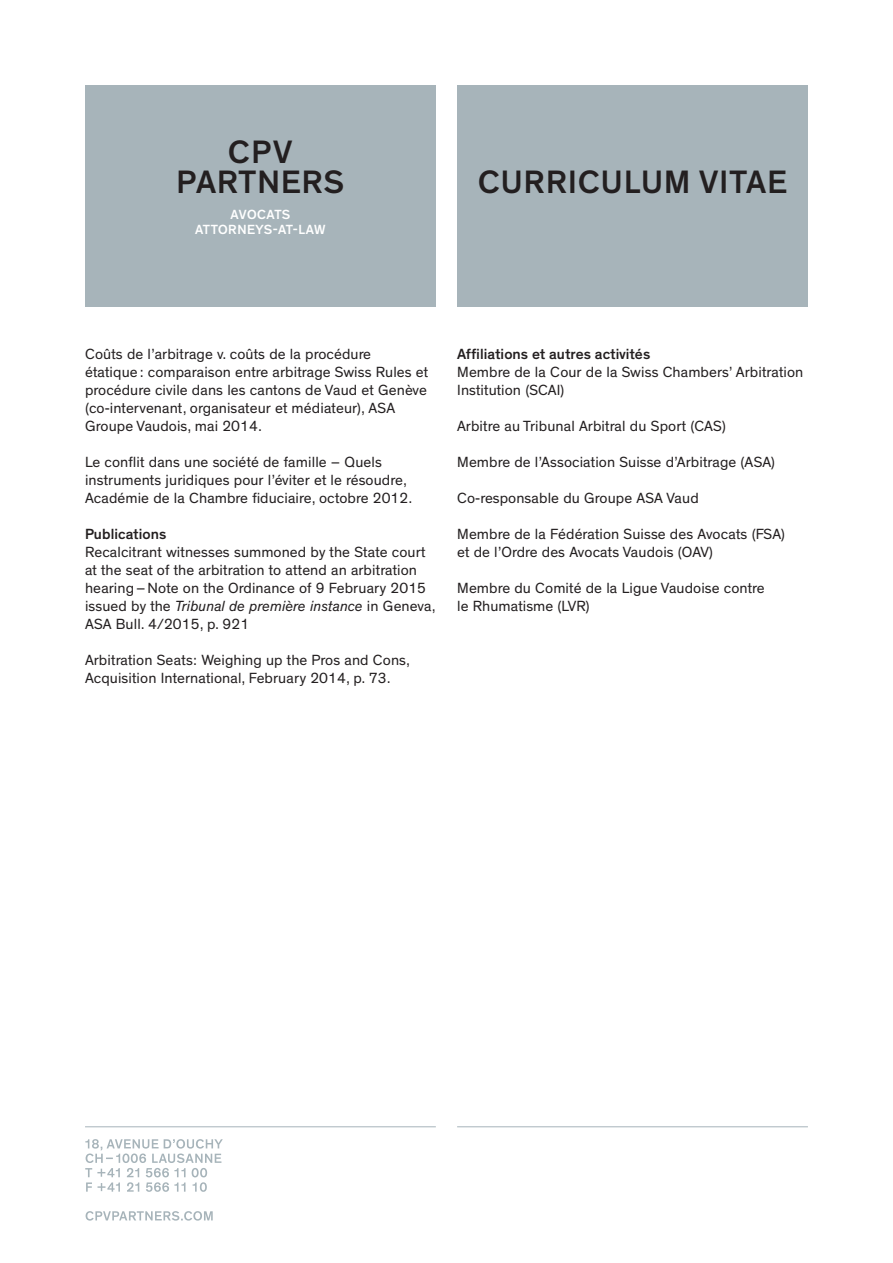
<style>
.page{position:relative;width:893px;height:1263px;background:#fff}
.page>*{position:absolute;margin:0;border:0;box-sizing:border-box;transform-origin:0 0}
.t1{font:500 33px "Theinhardt";letter-spacing:.035em;color:#231f20}
.t2{font:15px/18px "Theinhardt";letter-spacing:.005em;color:#231f20}
.t3{font:500 15px "Theinhardt";letter-spacing:.005em;color:#231f20}
.t4{font:500 13.5px "Theinhardt";letter-spacing:.025em;color:#fff}
.s1{font-style:italic}
</style>
<div class="page">
<div style="left:85px;top:85px;width:351px;height:221px;background:#a7b4ba"></div>
<div style="left:457px;top:85px;width:351px;height:221px;background:#a7b4ba"></div>
<svg style="left:86px;top:1211px;width:127px;height:9px"></svg>
<svg style="left:85px;top:1139px;width:138px;height:53px"></svg>
<hr style="left:85px;top:1126px;width:351px;height:1px;background:#a7b4ba">
<hr style="left:457px;top:1126px;width:351px;height:1px;background:#a7b4ba">
<p class="t1" style="left:228px;top:132px;width:66px">CPV</p>
<p class="t1" style="left:177px;top:162px;width:169px">PARTNERS</p>
<p class="t4" style="left:231px;top:207px;width:61px">AVOCATS</p>
<p class="t4" style="left:195px;top:221px;width:132px">ATTORNEYS-AT-LAW</p>
<p class="t1" style="left:478px;top:162px;width:310px">CURRICULUM VITAE</p>
<p class="t2" style="left:85px;top:345px;width:288px">Coûts de l’arbitrage v. coûts de la procédure</p>
<p class="t2" style="left:85px;top:363px;width:345px">étatique : comparaison entre arbitrage Swiss Rules et procédure civile dans les cantons de Vaud et Genève (co-intervenant, organisateur et médiateur), ASA Groupe Vaudois, mai 2014.</p>
<p class="t2" style="left:85px;top:453px;width:298px">Le conflit dans une société de famille – Quels</p>
<p class="t2" style="left:85px;top:471px;width:329px">instruments juridiques pour l’éviter et le résoudre,<br>Académie de la Chambre fiduciaire, octobre 2012.</p>
<p class="t3" style="left:85px;top:525px;width:83px">Publications</p>
<p class="t2" style="left:85px;top:543px;width:352px">Recalcitrant witnesses summoned by the State court at the seat of the arbitration to attend an arbitration hearing–Note on the Ordinance of 9 February 2015 issued by the <span class="s1">Tribunal de première instance</span> in Geneva, ASA Bull. 4/2015, p. 921</p>
<p class="t2" style="left:85px;top:651px;width:327px">Arbitration Seats: Weighing up the Pros and Cons,<br>Acquisition International, February 2014, p. 73.</p>
<p class="t3" style="left:457px;top:345px;width:195px">Affiliations et autres activités</p>
<p class="t2" style="left:457px;top:363px;width:348px">Membre de la Cour de la Swiss Chambers’ Arbitration<br>Institution (SCAI)</p>
<p class="t2" style="left:457px;top:417px;width:270px">Arbitre au Tribunal Arbitral du Sport (CAS)</p>
<p class="t2" style="left:457px;top:453px;width:320px">Membre de l’Association Suisse d’Arbitrage (ASA)</p>
<p class="t2" style="left:457px;top:489px;width:243px">Co-responsable du Groupe ASA Vaud</p>
<p class="t2" style="left:457px;top:525px;width:330px">Membre de la Fédération Suisse des Avocats (FSA)</p>
<p class="t2" style="left:457px;top:543px;width:257px">et de l’Ordre des Avocats Vaudois (OAV)</p>
<p class="t2" style="left:457px;top:579px;width:309px">Membre du Comité de la Ligue Vaudoise contre</p>
<p class="t2" style="left:457px;top:597px;width:134px">le Rhumatisme (LVR)</p>
</div>
